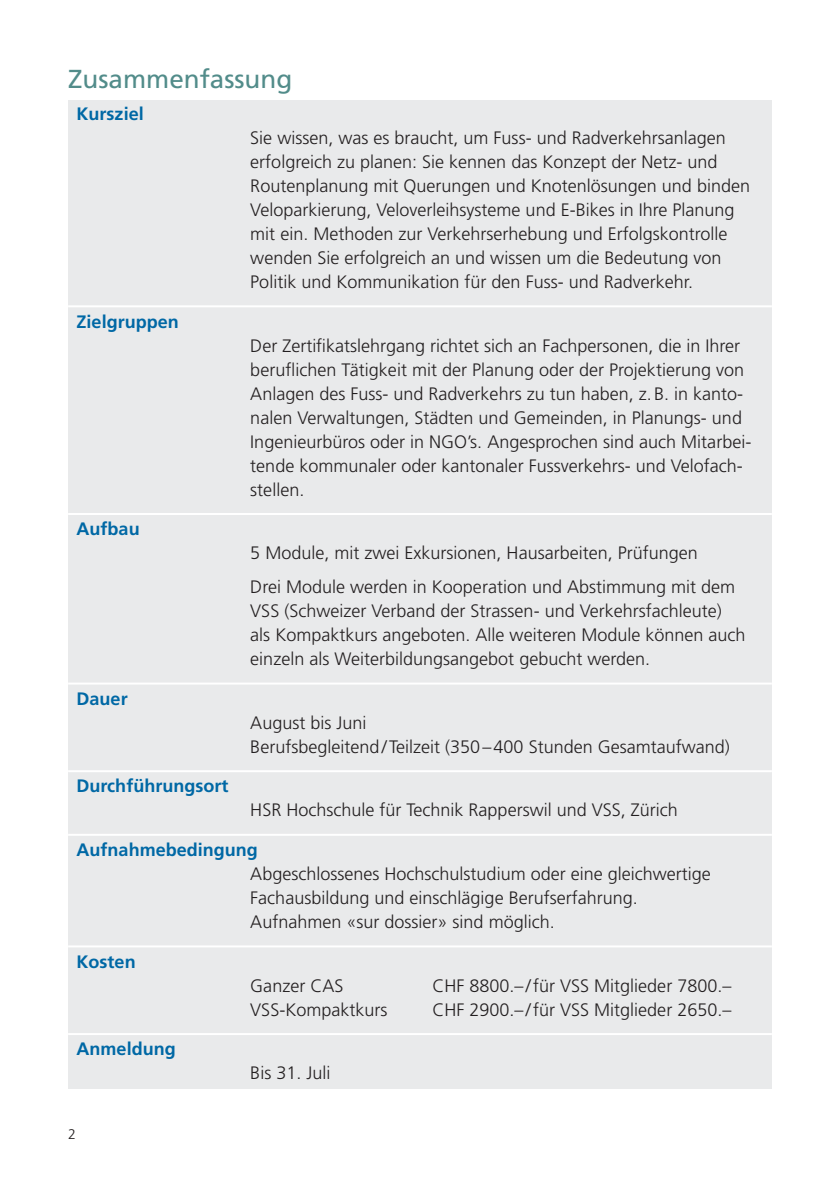
<style>
.page{position:relative;width:840px;height:1191px;background:#fff}
.page>*{position:absolute;margin:0;border:0;box-sizing:border-box;transform-origin:0 0}
.t1{font:26px "Frutiger LT Pro";color:#528c8a}
.t2{font:300 18px/24px "Frutiger LT Pro";color:#231f20}
.t3{font:700 18px "Frutiger LT Pro";color:#0068a5}
.t4{font:300 14px "Frutiger LT Pro";color:#231f20}
</style>
<div class="page">
<div style="left:68px;top:68px;width:703px;height:1021px;background:#e9eaeb"></div>
<div style="left:68px;top:68px;width:703px;height:32px;background:#fff"></div>
<hr style="left:68px;top:305px;width:703px;height:2px;background:#fff">
<hr style="left:68px;top:513px;width:703px;height:2px;background:#fff">
<hr style="left:68px;top:682px;width:703px;height:2px;background:#fff">
<hr style="left:68px;top:770px;width:703px;height:2px;background:#fff">
<hr style="left:68px;top:834px;width:703px;height:2px;background:#fff">
<hr style="left:68px;top:945px;width:703px;height:2px;background:#fff">
<hr style="left:68px;top:1033px;width:703px;height:2px;background:#fff">
<h1 class="t1" style="left:68px;top:63px;width:225px">Zusammenfassung</h1>
<p class="t3" style="left:77px;top:103px;width:69px">Kursziel</p>
<p class="t2" style="left:250px;top:126px;width:501px">Sie wissen, was es braucht, um Fuss- und Radverkehrsanlagen erfolgreich zu planen: Sie kennen das Konzept der Netz- und Routenplanung mit Querungen und Knotenlösungen und binden Veloparkierung, Veloverleihsysteme und E-Bikes in Ihre Planung mit ein. Methoden zur Verkehrserhebung und Erfolgskontrolle wenden Sie erfolgreich an und wissen um die Bedeutung von Politik und Kommunikation für den Fuss- und Radverkehr.</p>
<p class="t3" style="left:77px;top:311px;width:104px">Zielgruppen</p>
<p class="t2" style="left:250px;top:333px;width:502px">Der Zertifikatslehrgang richtet sich an Fachpersonen, die in Ihrer beruflichen Tätigkeit mit der Planung oder der Projektierung von Anlagen des Fuss- und Radverkehrs zu tun haben, z.B. in kanto&shy;nalen Verwaltungen, Städten und Gemeinden, in Planungs- und Ingenieurbüros oder in NGO’s. Angesprochen sind auch Mitarbei&shy;tende kommunaler oder kantonaler Fussverkehrs- und Velofach&shy;stellen.</p>
<p class="t3" style="left:77px;top:518px;width:64px">Aufbau</p>
<p class="t2" style="left:250px;top:536px;width:486px;line-height:34px">5 Module, mit zwei Exkursionen, Hausarbeiten, Prüfungen<br>Drei Module werden in Kooperation und Abstimmung mit dem</p>
<p class="t2" style="left:250px;top:599px;width:496px">VSS (Schweizer Verband der Strassen- und Verkehrsfachleute) als Kompaktkurs angeboten. Alle weiteren Module können auch einzeln als Weiterbildungsangebot gebucht werden.</p>
<p class="t3" style="left:77px;top:688px;width:53px">Dauer</p>
<p class="t2" style="left:250px;top:711px;width:481px">August bis Juni<br>Berufsbegleitend/Teilzeit (350–400 Stunden Gesamtaufwand)</p>
<p class="t3" style="left:77px;top:775px;width:153px">Durchführungsort</p>
<p class="t2" style="left:250px;top:798px;width:429px">HSR Hochschule für Technik Rapperswil und VSS, Zürich</p>
<p class="t3" style="left:77px;top:839px;width:183px">Aufnahmebedingung</p>
<p class="t2" style="left:250px;top:862px;width:462px">Abgeschlossenes Hochschulstudium oder eine gleichwertige<br>Fachausbildung und einschlägige Berufserfahrung.<br>Aufnahmen «sur dossier» sind möglich.</p>
<p class="t3" style="left:77px;top:950px;width:61px">Kosten</p>
<p class="t2" style="left:250px;top:973px;width:95px">Ganzer CAS</p>
<p class="t2" style="left:432px;top:973px;width:300px">CHF 8800.– /für VSS Mitglieder 7800.–</p>
<p class="t2" style="left:250px;top:997px;width:138px">VSS-Kompaktkurs</p>
<p class="t2" style="left:432px;top:997px;width:300px">CHF 2900.– /für VSS Mitglieder 2650.–</p>
<p class="t3" style="left:77px;top:1038px;width:100px">Anmeldung</p>
<p class="t2" style="left:250px;top:1061px;width:82px">Bis 31. Juli</p>
<p class="t4" style="left:68px;top:1125px;width:9px">2</p>
</div>
